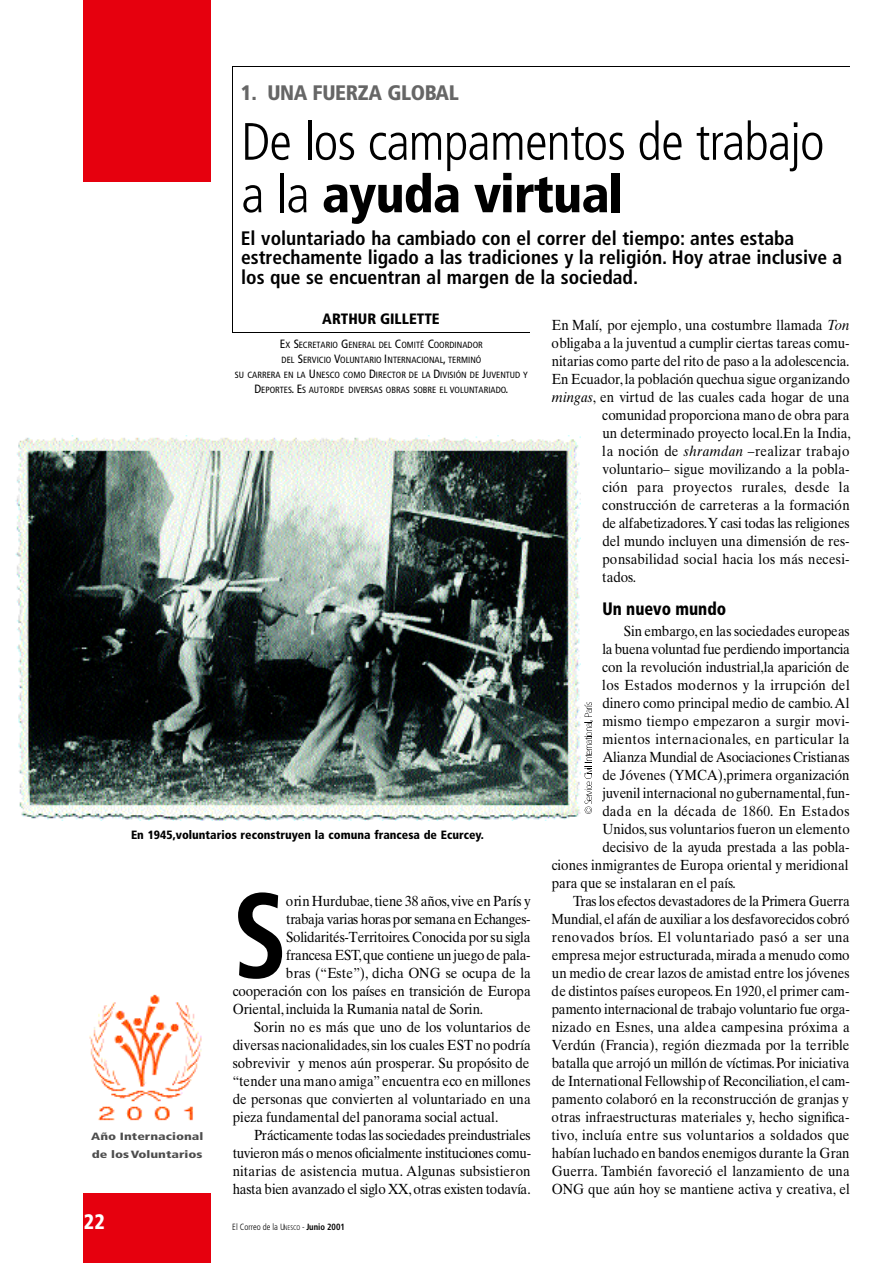
<style>
.page{position:relative;width:893px;height:1263px;background:#fff}
.page>*{position:absolute;margin:0;border:0;box-sizing:border-box;transform-origin:0 0}
.t1{font:700 condensed 120.3px "Frutiger";color:#000;scale:.91 1}
.t2{font:300 condensed 52.5px/52.5px "Frutiger";letter-spacing:-.015em;color:#000}
.t3{font:900 condensed 21px "Frutiger";letter-spacing:-.02em;color:#666}
.t4{font:900 condensed 21px "Frutiger";color:#fff;scale:.95 1}
.t5{font:700 condensed 19.5px/19.5px "Frutiger";color:#000}
.t6{font:900 condensed 18px "Frutiger";color:#000;scale:.91 1}
.t7{font:900 condensed 15px "Frutiger";color:#000}
.t8{font:14.7px "Times Ten";color:#000;scale:.91 1}
.t9{font:14.7px "Times Ten";letter-spacing:.025em;color:#000;scale:.91 1}
.t10{font:14.7px "Times Ten";letter-spacing:-.02em;color:#000;scale:.91 1}
.t11{font:14.7px "Times Ten";letter-spacing:.02em;color:#000;scale:.91 1}
.t12{font:14.7px "Times Ten";letter-spacing:-.025em;color:#000;scale:.91 1}
.t13{font:14.7px "Times Ten";letter-spacing:-.03em;color:#000;scale:.91 1}
.t14{font:14.7px "Times Ten";letter-spacing:-.035em;color:#000;scale:.91 1}
.t15{font:900 condensed 12px "Frutiger";color:#000}
.t16{font:900 condensed 10.5px/17.2px "Frutiger";color:#4d4d4d;scale:1.34 1}
.t17{font:condensed 9px/15px "Frutiger";color:#000;text-align:center}
.t18{font:300 condensed 9px "Frutiger";color:#000;scale:.95 1}
.s1{font-weight:900}
.s2{font-size:12px}
.s3{font-size:6.75px}
.s4{font-weight:700}
.s5{font-style:italic}
</style>
<div class="page">
<hr style="left:232px;top:67px;width:1px;height:265px;background:#000">
<hr style="left:232px;top:332px;width:298px;height:1px;background:#000">
<img style="left:15px;top:436px;width:565px;height:384px">
<img style="left:89px;top:994px;width:113px;height:127px">
<div style="left:84px;top:1194px;width:127px;height:69px;background:#e6000e"></div>
<div style="left:84px;top:0;width:127px;height:182px;background:#e6000e"></div>
<hr style="left:232px;top:66px;width:617px;height:1px;background:#000">
<svg style="left:584px;top:702px;width:8px;height:111px"></svg>
<h3 class="t3" style="left:241px;top:84px;width:219px">1 . UNA FUERZA GLOBA L</h3>
<h2 class="t2" style="left:241px;top:119px;width:585px">De los campamentos de tra b a j o a la <span class="s1">ayuda virtual</span></h2>
<h3 class="t5" style="left:241px;top:230px;width:602px">El voluntariado ha cambiado con el correr del tiempo: antes estaba estrechamente ligado a las tradiciones y la religión. Hoy atrae inclusive a los que se encuentran al margen de la sociedad.</h3>
<p class="t7" style="left:322px;top:313px;width:119px">ARTHUR GILLETTE</p>
<p class="t17" style="left:235px;top:338px;width:294px"><span class="s2">E</span>X <span class="s2">S</span>ECRETARIO <span class="s2">G</span>ENERAL DEL <span class="s2">C</span>OMITÉ <span class="s2">C</span>OORDINADOR<br>DEL <span class="s2">S</span>ERVICIO <span class="s2">V</span>OLUNTARIO <span class="s2">I</span>NTERNACIONAL<span class="s2">,</span> TERMINÓ<br>SU CARRERA EN LA <span class="s2">U</span>NESCO COMO <span class="s2">D</span>IRECTOR DE LA <span class="s2">D</span>IVISIÓN DE <span class="s2">J</span>UVENTUD Y <span class="s2">D</span>EPORTES<span class="s2">. E</span>S AUTORDE DIVERSAS OBRAS SOBRE EL VOLUNTARIADO<span class="s2">.</span></p>
<p class="t15" style="left:131px;top:830px;width:354px">En 1945,voluntarios reconstruyen la comuna francesa de Ecurcey.</p>
<p class="t16" style="left:91px;top:1129px;width:85px">Año Internacional de los Voluntarios</p>
<h1 class="t1" style="left:233px;top:887px;width:62px">S</h1>
<p class="t8" style="left:286px;top:895px;width:270px">orin Hurdubae, tiene 38 años,vive en París y</p>
<p class="t14" style="left:286px;top:913px;width:270px">trabaja varias horas por semana en Echanges-</p>
<p class="t8" style="left:286px;top:931px;width:270px">S o l i d a r i t é s - Te r r i t o i r e s. Conocida por su sigla</p>
<p class="t10" style="left:286px;top:949px;width:270px">francesa EST,que contiene un juego de pala-</p>
<p class="t8" style="left:286px;top:967px;width:270px">bras (“Este”), dicha ONG se ocupa de la</p>
<p class="t8" style="left:233px;top:985px;width:329px">cooperación con los países en transición de Europa</p>
<p class="t8" style="left:233px;top:1003px;width:276px">O r i e n t a l ,incluida la Rumania natal de Sorin.</p>
<p class="t8" style="left:254px;top:1021px;width:306px">Sorin no es más que uno de los voluntarios de</p>
<p class="t8" style="left:233px;top:1039px;width:329px">diversas nacionalidades, sin los cuales EST no podría</p>
<p class="t8" style="left:233px;top:1057px;width:328px">sobrevivir y menos aún prosperar. Su propósito de</p>
<p class="t8" style="left:233px;top:1075px;width:328px">“tender una mano amiga” encuentra eco en millones</p>
<p class="t8" style="left:233px;top:1093px;width:329px">de personas que convierten al voluntariado en una</p>
<p class="t8" style="left:233px;top:1111px;width:293px">pieza fundamental del panorama social actual.</p>
<p class="t12" style="left:254px;top:1129px;width:305px">Prácticamente todas las sociedades preindustriales</p>
<p class="t13" style="left:233px;top:1147px;width:329px">tuvieron más o menos oficialmente instituciones comu-</p>
<p class="t8" style="left:233px;top:1165px;width:328px">nitarias de asistencia mutua. Algunas subsistieron</p>
<p class="t12" style="left:233px;top:1183px;width:329px">hasta bien avanzado el siglo XX, otras existen todavía.</p>
<h3 class="t4" style="left:84px;top:1214px;width:23px">22</h3>
<p class="t18" style="left:232px;top:1223px;width:120px">El Correo de la U<span class="s3">NESCO</span> - <span class="s4">Junio 2001</span></p>
<p class="t8" style="left:552px;top:319px;width:329px">En Malí, por ejemplo, una costumbre llamada <span class="s5">Ton</span></p>
<p class="t8" style="left:551px;top:337px;width:329px">obligaba a la juventud a cumplir ciertas tareas comu-</p>
<p class="t8" style="left:552px;top:355px;width:329px">nitarias como parte del rito de paso a la adolescencia.</p>
<p class="t8" style="left:552px;top:373px;width:329px">En Ecuador, la población quechua sigue organizando</p>
<p class="t8" style="left:552px;top:391px;width:329px"><span class="s5">m i n g a s</span>, en virtud de las cuales cada hogar de una</p>
<p class="t8" style="left:602px;top:409px;width:273px">comunidad proporciona mano de obra para</p>
<p class="t8" style="left:602px;top:427px;width:274px">un determinado proyecto local.En la India,</p>
<p class="t11" style="left:602px;top:445px;width:273px">la noción de <span class="s5">s h r a m d a n</span> –realizar trabajo</p>
<p class="t8" style="left:602px;top:463px;width:273px">voluntario– sigue movilizando a la pobla-</p>
<p class="t9" style="left:602px;top:481px;width:273px">ción para proyectos rurales, desde la</p>
<p class="t8" style="left:602px;top:499px;width:273px">construcción de carreteras a la formación</p>
<p class="t10" style="left:602px;top:517px;width:273px">de alfabetizadores.Y casi todas las religiones</p>
<p class="t8" style="left:602px;top:535px;width:273px">del mundo incluyen una dimensión de res-</p>
<p class="t11" style="left:602px;top:553px;width:273px">ponsabilidad social hacia los más necesi-</p>
<p class="t8" style="left:602px;top:571px;width:39px">tados.</p>
<p class="t6" style="left:602px;top:601px;width:137px">Un nuevo mundo</p>
<p class="t8" style="left:623px;top:625px;width:249px">Sin embargo, en las sociedades europeas</p>
<p class="t13" style="left:602px;top:643px;width:273px">la buena voluntad fue perdiendo importancia</p>
<p class="t8" style="left:602px;top:661px;width:273px">con la revolución industrial,la aparición de</p>
<p class="t9" style="left:602px;top:679px;width:273px">los Estados modernos y la irrupción del</p>
<p class="t8" style="left:602px;top:697px;width:273px">dinero como principal medio de cambio.Al</p>
<p class="t11" style="left:602px;top:715px;width:273px">mismo tiempo empezaron a surgir movi-</p>
<p class="t9" style="left:602px;top:733px;width:273px">mientos internacionales, en particular la</p>
<p class="t8" style="left:602px;top:751px;width:273px">Alianza Mundial de Asociaciones Cristianas</p>
<p class="t8" style="left:602px;top:769px;width:273px">de Jóvenes (YMCA),primera organización</p>
<p class="t8" style="left:602px;top:787px;width:273px">juvenil internacional no gubernamental,f u n-</p>
<p class="t11" style="left:602px;top:805px;width:273px">dada en la década de 1860. En Estados</p>
<p class="t8" style="left:602px;top:823px;width:273px">U n i d o s, sus voluntarios fueron un elemento</p>
<p class="t8" style="left:602px;top:841px;width:273px">decisivo de la ayuda prestada a las pobla-</p>
<p class="t8" style="left:551px;top:859px;width:327px">ciones inmigrantes de Europa oriental y meridional</p>
<p class="t8" style="left:551px;top:877px;width:204px">para que se instalaran en el país.</p>
<p class="t12" style="left:573px;top:895px;width:305px">Tras los efectos devastadores de la Primera Guerra</p>
<p class="t10" style="left:551px;top:913px;width:329px">M u n d i a l , el afán de auxiliar a los desfavorecidos cobró</p>
<p class="t9" style="left:552px;top:931px;width:329px">renovados bríos. El voluntariado pasó a ser una</p>
<p class="t8" style="left:552px;top:949px;width:328px">empresa mejor estructurada, mirada a menudo como</p>
<p class="t8" style="left:552px;top:967px;width:329px">un medio de crear lazos de amistad entre los jóvenes</p>
<p class="t8" style="left:551px;top:985px;width:329px">de distintos países europeos. En 1920, el primer cam-</p>
<p class="t13" style="left:551px;top:1003px;width:329px">pamento internacional de trabajo voluntario fue orga-</p>
<p class="t11" style="left:552px;top:1021px;width:329px">nizado en Esnes, una aldea campesina próxima a</p>
<p class="t8" style="left:551px;top:1039px;width:329px">Verdún (Fr a n c i a ) , región diezmada por la terrible</p>
<p class="t8" style="left:552px;top:1057px;width:328px">batalla que arrojó un millón de víctimas.Por iniciativa</p>
<p class="t10" style="left:551px;top:1075px;width:329px">de International Fellowship of Reconciliation, el cam-</p>
<p class="t8" style="left:552px;top:1093px;width:328px">pamento colaboró en la reconstrucción de granjas y</p>
<p class="t8" style="left:551px;top:1111px;width:329px">otras infraestructuras materiales y, hecho signific a-</p>
<p class="t9" style="left:551px;top:1129px;width:329px">t i v o, incluía entre sus voluntarios a soldados que</p>
<p class="t8" style="left:551px;top:1147px;width:329px">habían luchado en bandos enemigos durante la Gran</p>
<p class="t8" style="left:551px;top:1165px;width:329px">G u e r r a . También favoreció el lanzamiento de una</p>
<p class="t8" style="left:551px;top:1183px;width:329px">ONG que aún hoy se mantiene activa y creativa, el</p>
</div>
